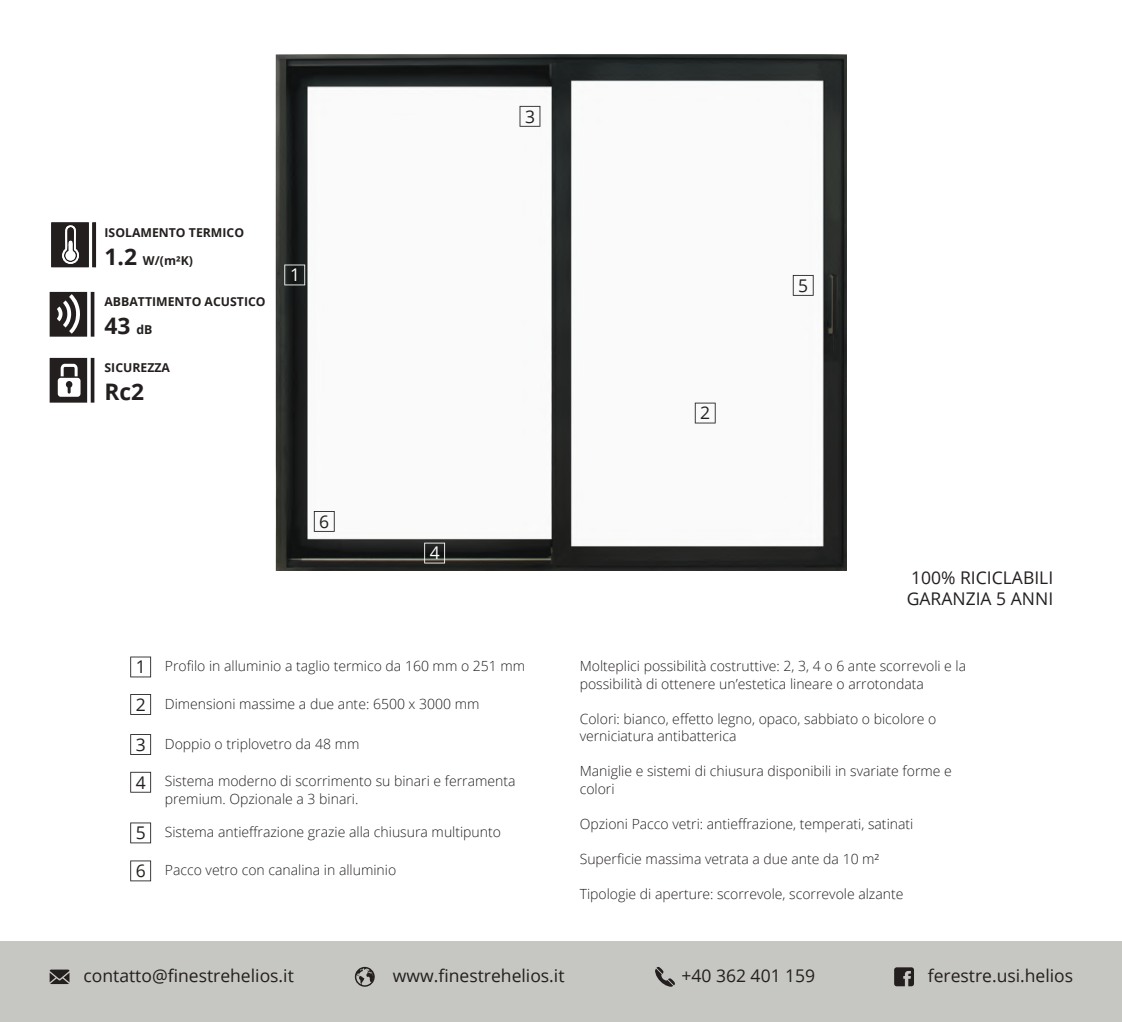
<style>
.page{position:relative;width:1122px;height:1022px;background:#fff}
.page>*{position:absolute;margin:0;border:0;box-sizing:border-box;transform-origin:0 0}
.t1{font:700 22.75px "Open Sans";color:#241f1f}
.t2{font:17.5px/21px "Open Sans";color:#241f1f}
.t3{font:17.5px "Open Sans";color:#fff}
.t4{font:300 14px/17.5px "Open Sans";color:#241f1f}
.t5{font:700 12.25px "Open Sans";color:#241f1f}
.s1{font-size:22.75px}
.s2{font-size:12.25px}
</style>
<div class="page">
<img style="left:275px;top:54px;width:571px;height:517px">
<svg style="left:130px;top:657px;width:21px;height:20px"></svg>
<svg style="left:130px;top:772px;width:21px;height:21px"></svg>
<svg style="left:130px;top:694px;width:21px;height:21px"></svg>
<svg style="left:130px;top:822px;width:21px;height:21px"></svg>
<svg style="left:130px;top:734px;width:21px;height:21px"></svg>
<svg style="left:130px;top:860px;width:21px;height:21px"></svg>
<svg style="left:284px;top:265px;width:21px;height:20px"></svg>
<svg style="left:694px;top:403px;width:21px;height:20px"></svg>
<svg style="left:314px;top:511px;width:20px;height:21px"></svg>
<svg style="left:519px;top:106px;width:21px;height:21px"></svg>
<svg style="left:424px;top:543px;width:21px;height:20px"></svg>
<svg style="left:792px;top:275px;width:21px;height:21px"></svg>
<svg style="left:50px;top:292px;width:44px;height:45px"></svg>
<svg style="left:50px;top:358px;width:44px;height:45px"></svg>
<svg style="left:51px;top:222px;width:45px;height:45px"></svg>
<div style="left:0;top:941px;width:1121px;height:81px;background:#c6c6c2"></div>
<svg style="left:655px;top:967px;width:20px;height:20px"></svg>
<svg style="left:50px;top:969px;width:19px;height:15px"></svg>
<svg style="left:894px;top:967px;width:19px;height:19px"></svg>
<svg style="left:355px;top:967px;width:19px;height:20px"></svg>
<p class="t5" style="left:104px;top:224px;width:141px">ISOLAMENTO TERMICO</p>
<p class="t5" style="left:104px;top:252px;width:90px"><span class="s1">1.2</span> W/(m²K)</p>
<p class="t5" style="left:104px;top:293px;width:162px">ABBATTIMENTO ACUSTICO</p>
<h1 class="t1" style="left:104px;top:310px;width:49px">43 <span class="s2">dB</span></h1>
<p class="t5" style="left:104px;top:359px;width:67px">SICUREZZA</p>
<h1 class="t1" style="left:104px;top:376px;width:41px">Rc2</h1>
<p class="t3" style="left:290px;top:263px;width:12px">1</p>
<p class="t2" style="left:319px;top:510px;width:12px">6</p>
<p class="t2" style="left:525px;top:105px;width:12px">3</p>
<p class="t3" style="left:430px;top:541px;width:12px">4</p>
<p class="t2" style="left:136px;top:656px;width:12px">1</p>
<p class="t2" style="left:136px;top:693px;width:12px">2</p>
<p class="t2" style="left:136px;top:734px;width:12px">3</p>
<p class="t2" style="left:136px;top:771px;width:12px">4</p>
<p class="t2" style="left:136px;top:822px;width:12px">5</p>
<p class="t2" style="left:136px;top:860px;width:12px">6</p>
<p class="t4" style="left:165px;top:657px;width:362px">Profilo in alluminio a taglio termico da 160 mm o 251 mm</p>
<p class="t4" style="left:165px;top:694px;width:316px">Dimensioni massime a due ante: 6500 x 3000 mm</p>
<p class="t4" style="left:165px;top:734px;width:196px">Doppio o triplovetro da 48 mm</p>
<p class="t4" style="left:165px;top:772px;width:352px">Sistema moderno di scorrimento su binari e ferramenta premium. Opzionale a 3 binari.</p>
<p class="t4" style="left:165px;top:823px;width:337px">Sistema antieffrazione grazie alla chiusura multipunto</p>
<p class="t4" style="left:165px;top:861px;width:233px">Pacco vetro con canalina in alluminio</p>
<p class="t2" style="left:700px;top:402px;width:12px">2</p>
<p class="t2" style="left:798px;top:274px;width:12px">5</p>
<p class="t2" style="left:906px;top:567px;width:148px">100% RICICLABILI<br>GARANZIA 5 ANNI</p>
<p class="t4" style="left:579px;top:657px;width:388px">Molteplici possibilità costruttive: 2, 3, 4 o 6 ante scorrevoli e la possibilità di ottenere un’estetica lineare o arrotondata</p>
<p class="t4" style="left:579px;top:709px;width:358px">Colori: bianco, effetto legno, opaco, sabbiato o bicolore o verniciatura antibatterica</p>
<p class="t4" style="left:579px;top:762px;width:373px">Maniglie e sistemi di chiusura disponibili in svariate forme e colori</p>
<p class="t4" style="left:579px;top:814px;width:335px">Opzioni Pacco vetri: antieffrazione, temperati, satinati</p>
<p class="t4" style="left:579px;top:849px;width:301px">Superficie massima vetrata a due ante da 10 m²</p>
<p class="t4" style="left:579px;top:884px;width:325px">Tipologie di aperture: scorrevole, scorrevole alzante</p>
<p class="t2" style="left:83px;top:965px;width:212px">contatto@finestrehelios.it</p>
<p class="t2" style="left:393px;top:965px;width:173px">www.finestrehelios.it</p>
<p class="t2" style="left:681px;top:965px;width:135px">+40 362 401 159</p>
<p class="t2" style="left:927px;top:965px;width:147px">ferestre.usi.helios</p>
</div>
